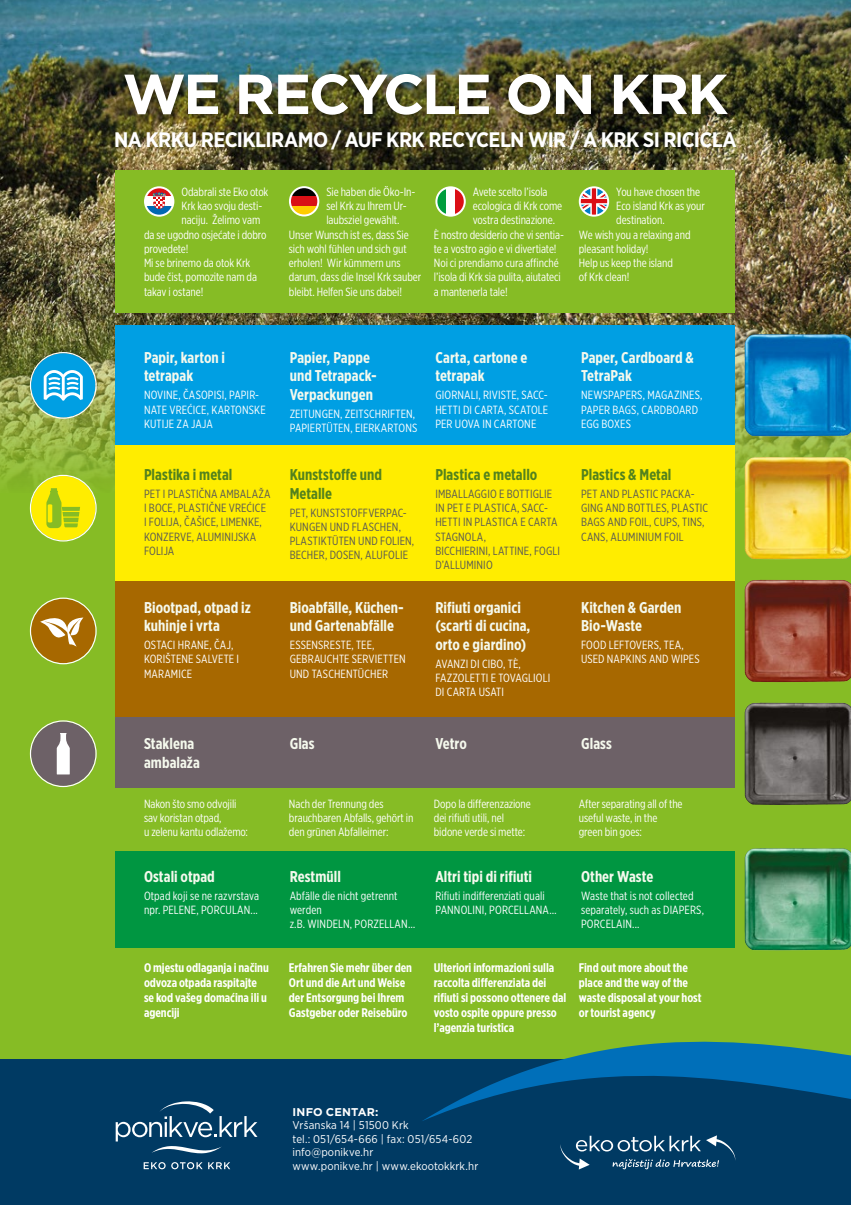
<style>
.page{position:relative;width:851px;height:1205px;background:#fff}
.page>*{position:absolute;margin:0;border:0;box-sizing:border-box;transform-origin:0 0}
.t1{font:700 56.25px "Gotham";letter-spacing:-.04em;color:#fff}
.t2{font:700 21px "Gotham Narrow";letter-spacing:-.025em;color:#fff}
.t3{font:700 15.62px/18.8px "Gotham X Narrow";color:#f5f9ed}
.t4{font:700 15.62px/18.8px "Gotham X Narrow";letter-spacing:.005em;color:#53821d}
.t5{font:700 12.5px/15px "Gotham X Narrow";letter-spacing:-.005em;color:#fff}
.t6{font:11.88px/14.2px "Gotham X Narrow";letter-spacing:-.005em;color:#fff}
.t7{font:11.88px/14.2px "Gotham X Narrow";letter-spacing:.01em;color:#575756}
.t8{font:11.25px/13.5px "Gotham Narrow";letter-spacing:.01em;color:#fff}
.t9{font:700 11.25px "Gotham";letter-spacing:.01em;color:#fff}
</style>
<div class="page">
<div style="left:0;top:0;width:850px;height:1205px;background:#86bc25"></div>
<img style="left:0;top:0;width:850px;height:493px">
<div style="left:0;top:1059px;width:850px;height:146px;background:#003a63"></div>
<svg style="left:116px;top:1101px;width:141px;height:52px"></svg>
<svg style="left:144px;top:1162px;width:86px;height:7px"></svg>
<svg style="left:422px;top:1041px;width:428px;height:128px"></svg>
<div style="left:116px;top:716px;width:619px;height:71px;background:#6d6167"></div>
<div style="left:116px;top:851px;width:619px;height:96px;background:#009641"></div>
<img style="left:744px;top:702px;width:101px;height:103px">
<img style="left:744px;top:848px;width:101px;height:102px">
<img style="left:744px;top:580px;width:98px;height:102px">
<img style="left:744px;top:457px;width:103px;height:102px">
<img style="left:744px;top:334px;width:103px;height:102px">
<svg style="left:30px;top:352px;width:67px;height:67px;background:#4aaac2"></svg>
<svg style="left:30px;top:720px;width:67px;height:67px"></svg>
<svg style="left:30px;top:597px;width:67px;height:67px"></svg>
<svg style="left:30px;top:475px;width:67px;height:66px"></svg>
<div style="left:116px;top:170px;width:619px;height:142px;background:#86bc25"></div>
<div style="left:116px;top:325px;width:619px;height:121px;background:#009fe3"></div>
<div style="left:116px;top:446px;width:619px;height:135px;background:#ffed00"></div>
<div style="left:116px;top:581px;width:619px;height:136px;background:#a76800"></div>
<div style="left:121px;top:69px;width:616px;height:57px;background:#000;opacity:.5"></div>
<svg style="left:581px;top:187px;width:27px;height:28px"></svg>
<div style="left:578px;top:186px;width:31px;height:31px;border:2px solid #fff;border-radius:50%"></div>
<svg style="left:438px;top:189px;width:8px;height:25px"></svg>
<div style="left:446px;top:187px;width:9px;height:29px;background:#fff"></div>
<svg style="left:455px;top:187px;width:9px;height:29px"></svg>
<div style="left:435px;top:186px;width:30px;height:31px;border:2px solid #fff;border-radius:50%"></div>
<svg style="left:291px;top:188px;width:27px;height:9px"></svg>
<div style="left:290px;top:197px;width:28px;height:9px;background:#d91016"></div>
<svg style="left:290px;top:206px;width:28px;height:9px"></svg>
<div style="left:289px;top:186px;width:30px;height:30px;border:2px solid #fff;border-radius:50%"></div>
<svg style="left:145px;top:206px;width:28px;height:9px"></svg>
<svg style="left:145px;top:187px;width:28px;height:10px"></svg>
<div style="left:145px;top:197px;width:28px;height:9px;background:#fff"></div>
<svg style="left:152px;top:192px;width:14px;height:17px"></svg>
<div style="left:144px;top:186px;width:30px;height:31px;border:2px solid #fff;border-radius:50%"></div>
<h1 class="t1" style="left:123px;top:57px;width:607px">WE RECYCLE ON KRK</h1>
<h2 class="t2" style="left:114px;top:126px;width:624px">NA KRKU RECIKLIRAMO / AUF KRK RECYCELN WIR / A KRK SI RICICLA</h2>
<p class="t6" style="left:181px;top:184px;width:88px">Odabrali ste Eko otok</p>
<p class="t6" style="left:181px;top:199px;width:82px">Krk kao svoju desti-</p>
<p class="t6" style="left:181px;top:213px;width:80px">naciju. Želimo vam</p>
<p class="t6" style="left:144px;top:227px;width:124px">da se ugodno osjećate i dobro</p>
<p class="t6" style="left:144px;top:241px;width:46px">provedete!</p>
<p class="t6" style="left:144px;top:256px;width:108px">Mi se brinemo da otok Krk</p>
<p class="t6" style="left:144px;top:270px;width:114px">bude čist, pomozite nam da</p>
<p class="t6" style="left:144px;top:284px;width:61px">takav i ostane!</p>
<p class="t6" style="left:326px;top:184px;width:91px">Sie haben die Öko-In-</p>
<p class="t6" style="left:326px;top:199px;width:82px">sel Krk zu Ihrem Ur-</p>
<p class="t6" style="left:326px;top:213px;width:75px">laubsziel gewählt.</p>
<p class="t6" style="left:289px;top:227px;width:121px">Unser Wunsch ist es, dass Sie</p>
<p class="t6" style="left:289px;top:241px;width:119px">sich wohl fühlen und sich gut</p>
<p class="t6" style="left:289px;top:256px;width:113px">erholen! Wir kümmern uns</p>
<p class="t6" style="left:289px;top:270px;width:134px">darum, dass die Insel Krk sauber</p>
<p class="t6" style="left:289px;top:284px;width:115px">bleibt. Helfen Sie uns dabei!</p>
<p class="t6" style="left:473px;top:184px;width:76px">Avete scelto l’isola</p>
<p class="t6" style="left:473px;top:199px;width:91px">ecologica di Krk come</p>
<p class="t6" style="left:473px;top:213px;width:84px">vostra destinazione.</p>
<p class="t6" style="left:434px;top:227px;width:131px">È nostro desiderio che vi sentia-</p>
<p class="t6" style="left:434px;top:241px;width:124px">te a vostro agio e vi divertiate!</p>
<p class="t6" style="left:434px;top:256px;width:126px">Noi ci prendiamo cura affinché</p>
<p class="t6" style="left:434px;top:270px;width:128px">l’isola di Krk sia pulita, aiutateci</p>
<p class="t6" style="left:434px;top:284px;width:75px">a mantenerla tale!</p>
<p class="t6" style="left:616px;top:184px;width:85px">You have chosen the</p>
<p class="t6" style="left:616px;top:199px;width:90px">Eco island Krk as your</p>
<p class="t6" style="left:616px;top:213px;width:50px">destination.</p>
<p class="t6" style="left:578px;top:227px;width:113px">We wish you a relaxing and</p>
<p class="t6" style="left:578px;top:241px;width:71px">pleasant holiday!</p>
<p class="t6" style="left:578px;top:256px;width:95px">Help us keep the island</p>
<p class="t6" style="left:578px;top:270px;width:52px">of Krk clean!</p>
<h3 class="t3" style="left:144px;top:348px;width:83px">Papir, karton i tetrapak</h3>
<p class="t6" style="left:144px;top:388px;width:123px">NOVINE, ČASOPISI, PAPIR-<br>NATE VREĆICE, KARTONSKE<br>KUTIJE ZA JAJA</p>
<h3 class="t4" style="left:144px;top:465px;width:90px">Plastika i metal</h3>
<p class="t7" style="left:144px;top:486px;width:128px">PET I PLASTIČNA AMBALAŽA<br>I BOCE, PLASTIČNE VREĆICE<br>I FOLIJA, ČAŠICE, LIMENKE,<br>KONZERVE, ALUMINIJSKA<br>FOLIJA</p>
<h3 class="t3" style="left:144px;top:597px;width:108px">Biootpad, otpad iz kuhinje i vrta</h3>
<p class="t6" style="left:144px;top:637px;width:97px">OSTACI HRANE, ČAJ,<br>KORIŠTENE SALVETE I<br>MARAMICE</p>
<h3 class="t3" style="left:290px;top:348px;width:89px">Papier, Pappe und Tetrapack-<br>Verpackungen</h3>
<p class="t6" style="left:290px;top:406px;width:129px">ZEITUNGEN, ZEITSCHRIFTEN,<br>PAPIERTÜTEN, EIERKARTONS</p>
<h3 class="t4" style="left:290px;top:465px;width:94px">Kunststoffe und<br>Metalle</h3>
<p class="t7" style="left:290px;top:505px;width:126px">PET, KUNSTSTOFFVERPAC-<br>KUNGEN UND FLASCHEN,<br>PLASTIKTÜTEN UND FOLIEN,<br>BECHER, DOSEN, ALUFOLIE</p>
<h3 class="t3" style="left:290px;top:597px;width:116px">Bioabfälle, Küchen&shy;und Gartenabfälle</h3>
<p class="t6" style="left:290px;top:637px;width:117px">ESSENSRESTE, TEE,<br>GEBRAUCHTE SERVIETTEN<br>UND TASCHENTÜCHER</p>
<h3 class="t3" style="left:435px;top:348px;width:94px">Carta, cartone e tetrapak</h3>
<p class="t6" style="left:435px;top:388px;width:114px;text-align:justify">GIORNALI, RIVISTE, SACC-HETTI DI CARTA, SCATOLE PER UOVA IN CARTONE</p>
<h3 class="t4" style="left:435px;top:465px;width:103px">Plastica e metallo</h3>
<p class="t7" style="left:435px;top:486px;width:126px">IMBALLAGGIO E BOTTIGLIE<br>IN PET E PLASTICA, SACC-<br>HETTI IN PLASTICA E CARTA<br>STAGNOLA,<br>BICCHIERINI, LATTINE, FOGLI<br>D’ALLUMINIO</p>
<h3 class="t3" style="left:435px;top:597px;width:96px">Rifiuti organici (scarti di cucina, orto e giardino)</h3>
<p class="t6" style="left:435px;top:656px;width:116px">AVANZI DI CIBO, TÈ,<br>FAZZOLETTI E TOVAGLIOLI<br>DI CARTA USATI</p>
<h3 class="t3" style="left:581px;top:348px;width:114px">Paper, Cardboard &amp;<br>TetraPak</h3>
<p class="t6" style="left:581px;top:388px;width:123px">NEWSPAPERS, MAGAZINES,<br>PAPER BAGS, CARDBOARD<br>EGG BOXES</p>
<h3 class="t4" style="left:581px;top:465px;width:92px">Plastics &amp; Metal</h3>
<p class="t7" style="left:581px;top:486px;width:129px">PET AND PLASTIC PACKA-<br>GING AND BOTTLES, PLASTIC<br>BAGS AND FOIL, CUPS, TINS,<br>CANS, ALUMINIUM FOIL</p>
<h3 class="t3" style="left:581px;top:597px;width:102px">Kitchen &amp; Garden<br>Bio-Waste</h3>
<p class="t6" style="left:581px;top:637px;width:120px">FOOD LEFTOVERS, TEA,<br>USED NAPKINS AND WIPES</p>
<h3 class="t3" style="left:144px;top:734px;width:57px">Staklena ambalaža</h3>
<h3 class="t3" style="left:290px;top:734px;width:26px">Glas</h3>
<h3 class="t3" style="left:435px;top:734px;width:33px">Vetro</h3>
<h3 class="t3" style="left:581px;top:734px;width:32px">Glass</h3>
<p class="t6" style="left:144px;top:796px;width:105px">Nakon što smo odvojili sav koristan otpad,<br>u zelenu kantu odlažemo:</p>
<p class="t6" style="left:289px;top:796px;width:126px">Nach der Trennung des brauchbaren Abfalls, gehört in den grünen Abfalleimer:</p>
<p class="t6" style="left:434px;top:796px;width:98px">Dopo la differenzazione dei rifiuti utili, nel bidone verde si mette:</p>
<p class="t6" style="left:578px;top:796px;width:105px">After separating all of the useful waste, in the green bin goes:</p>
<h3 class="t3" style="left:144px;top:867px;width:72px">Ostali otpad</h3>
<p class="t6" style="left:144px;top:888px;width:117px">Otpad koji se ne razvrstava npr. PELENE, PORCULAN...</p>
<h3 class="t3" style="left:290px;top:867px;width:53px">Restmüll</h3>
<p class="t6" style="left:290px;top:888px;width:127px">Abfälle die nicht getrennt werden<br>z.B. WINDELN, PORZELLAN…</p>
<h3 class="t3" style="left:435px;top:867px;width:98px">Altri tipi di rifiuti</h3>
<p class="t6" style="left:435px;top:888px;width:123px">Rifiuti indifferenziati quali<br>PANNOLINI, PORCELLANA…</p>
<h3 class="t3" style="left:581px;top:867px;width:74px">Other Waste</h3>
<p class="t6" style="left:581px;top:888px;width:124px">Waste that is not collected separately, such as DIAPERS,<br>PORCELAIN...</p>
<p class="t5" style="left:144px;top:960px;width:126px">O mjestu odlaganja i načinu odvoza otpada raspitajte se kod vašeg domaćina ili u agenciji</p>
<p class="t5" style="left:289px;top:960px;width:125px">Erfahren Sie mehr über den<br>Ort und die Art und Weise der Entsorgung bei Ihrem<br>Gastgeber oder Reisebüro</p>
<p class="t5" style="left:434px;top:960px;width:134px">Ulteriori informazioni sulla raccolta differenziata dei rifiuti si possono ottenere dal vosto ospite oppure presso l’agenzia turistica</p>
<p class="t5" style="left:578px;top:960px;width:124px">Find out more about the place and the way of the waste disposal at your host or tourist agency</p>
<p class="t9" style="left:292px;top:1104px;width:88px">INFO CENTAR:</p>
<p class="t8" style="left:292px;top:1118px;width:187px">Vršanska 14 | 51500 Krk<br>tel.: 051/654-666 | fax: 051/654-602 info@ponikve.hr<br>www.ponikve.hr | www.ekootokkrk.hr</p>
</div>
